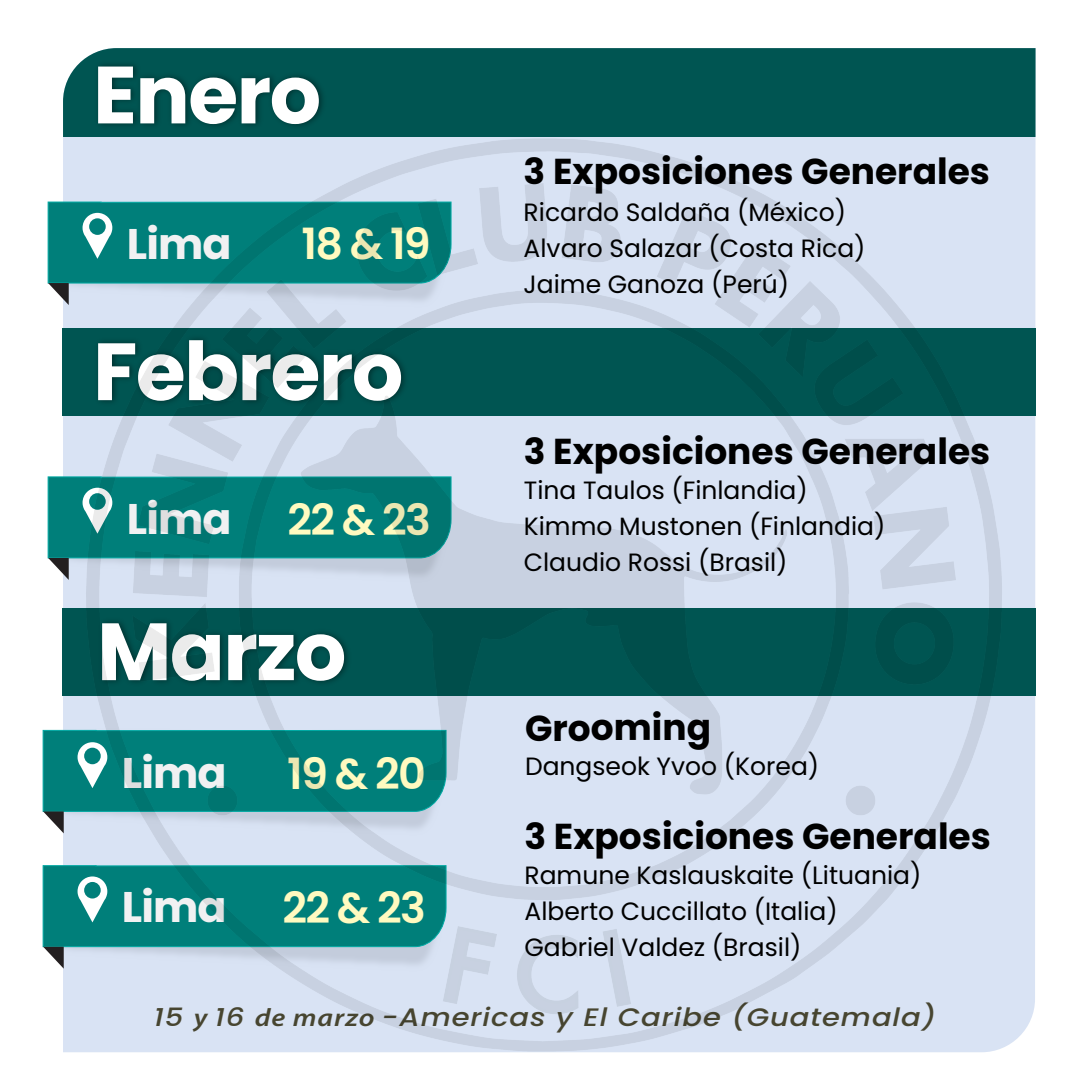
<style>
.page{position:relative;width:1080px;height:1080px;background:#fff}
.page>*{position:absolute;margin:0;border:0;box-sizing:border-box;transform-origin:0 0}
.t1{font:700 81px "Poppins";letter-spacing:-.02em;color:#fff}
.t2{font:600 43px "Poppins";letter-spacing:-.04em;color:#fffac0}
.t3{font:700 42.8px "Poppins";letter-spacing:-.02em;color:#f1f1f2}
.t4{font:700 36px "Poppins";color:#000}
.t5{font:italic 500 25.2px "Poppins";letter-spacing:.03em;color:#474530;scale:1.15 1}
.t6{font:25px/36px "Poppins";color:#000}
.s1{font-family:"Myriad Pro";font-weight:600}
</style>
<div class="page">
<div style="left:63px;top:48px;width:973px;height:89px;background:#005552"></div>
<img style="left:86px;top:48px;width:247px;height:71px">
<svg style="left:47px;top:201px;width:22px;height:104px;background:#268985"></svg>
<div style="left:62px;top:328px;width:974px;height:88px;background:#005552"></div>
<svg style="left:47px;top:476px;width:22px;height:104px;background:#268985"></svg>
<div style="left:62px;top:608px;width:974px;height:88px;background:#005552"></div>
<svg style="left:42px;top:730px;width:27px;height:103px;background:#268a87"></svg>
<svg style="left:42px;top:865px;width:27px;height:104px;background:#288b88"></svg>
<img style="left:69px;top:119px;width:951px;height:934px">
<img style="left:526px;top:432px;width:474px;height:60px">
<img style="left:526px;top:475px;width:369px;height:116px">
<img style="left:528px;top:751px;width:301px;height:45px">
<img style="left:527px;top:818px;width:473px;height:59px">
<img style="left:527px;top:860px;width:404px;height:117px">
<h1 class="t1" style="left:93px;top:48px;width:230px">Enero</h1>
<h3 class="t3" style="left:127px;top:219px;width:106px">Lima</h3>
<h2 class="t2" style="left:301px;top:219px;width:131px">18 &amp; 19</h2>
<h1 class="t1" style="left:93px;top:325px;width:312px">Febrero</h1>
<h3 class="t3" style="left:127px;top:494px;width:106px">Lima</h3>
<h2 class="t2" style="left:287px;top:495px;width:145px">22 &amp; 23</h2>
<h1 class="t1" style="left:97px;top:605px;width:251px">Marzo</h1>
<h3 class="t3" style="left:122px;top:748px;width:106px">Lima</h3>
<h2 class="t2" style="left:287px;top:749px;width:140px">19 &amp; 20</h2>
<h3 class="t3" style="left:122px;top:883px;width:106px">Lima</h3>
<h2 class="t2" style="left:282px;top:883px;width:145px">22 &amp; 23</h2>
<h3 class="t4" style="left:524px;top:150px;width:468px">3 Exposiciones Generales</h3>
<p class="t6" style="left:524px;top:194px;width:343px">Ricardo Saldaña (México)<br>Alvaro Salazar (Costa Rica)<br>Jaime Ganoza (Perú)</p>
<h3 class="t4" style="left:524px;top:430px;width:468px">3 Exposiciones Generales</h3>
<p class="t6" style="left:524px;top:472px;width:363px">Tina Taulos (Finlandia)<br>Kimmo Mustonen (Finlandia)<br>Claudio Rossi (Brasil)</p>
<h3 class="t4" style="left:525px;top:707px;width:188px">Grooming</h3>
<p class="t6" style="left:525px;top:748px;width:296px">Dangseok Yvoo (Korea)</p>
<h3 class="t4" style="left:524px;top:816px;width:468px">3 Exposiciones Generales</h3>
<p class="t6" style="left:524px;top:857px;width:398px">Ramune Kaslauskaite (Lituania)<br>Alberto Cuccillato (Italia)<br>Gabriel Valdez (Brasil)</p>
<p class="t5" style="left:154px;top:1003px;width:682px">15 <span class="s1">y</span> 16 <span class="s1">de marzo</span> -Americas y El Caribe (Guatemala)</p>
</div>
